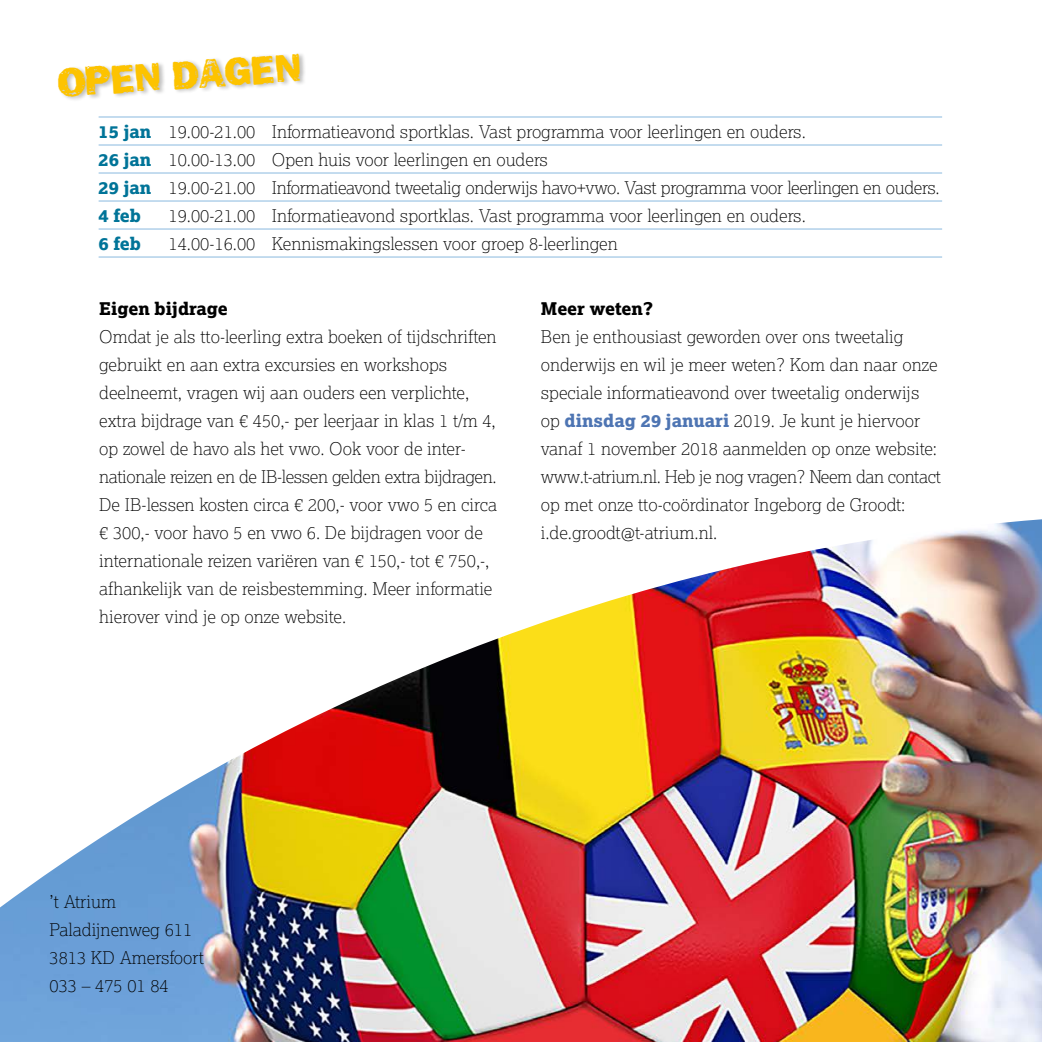
<style>
.page{position:relative;width:1042px;height:1042px;background:#fff}
.page>*{position:absolute;margin:0;border:0;box-sizing:border-box;transform-origin:0 0}
.t1{font:41.48px "Frankie";color:#fdc300}
.t2{font:100 17.5px/28px "Lexia";color:#000}
.t3{font:800 17.5px "Lexia";color:#000}
.t4{font:800 17.5px "Lexia";color:#007498}
.s1{font-weight:800;color:#007498}
.s2{font-weight:800;color:#4e75b3}
</style>
<div class="page">
<img style="left:0;top:519px;width:1042px;height:523px">
<hr style="left:99px;top:117px;width:843px;height:1px;background:#89b9df">
<hr style="left:99px;top:145px;width:843px;height:1px;background:#89b9df">
<hr style="left:99px;top:173px;width:843px;height:1px;background:#89b9df">
<hr style="left:99px;top:201px;width:843px;height:1px;background:#89b9df">
<hr style="left:99px;top:229px;width:843px;height:1px;background:#89b9df">
<hr style="left:99px;top:257px;width:843px;height:1px;background:#89b9df">
<div style="left:58px;top:51px;width:249px;height:51px;background:#000;opacity:.25"></div>
<h1 class="t1" style="left:55px;top:59px;width:247px;rotate:-4deg">OPEN DAGEN</h1>
<p class="t2" style="left:99px;top:117px;width:842px"><span class="s1">15 jan</span> 19.00-21.00 Informatieavond sportklas. Vast programma voor leerlingen en ouders.<br><span class="s1">26 jan</span> 10.00-13.00 Open huis voor leerlingen en ouders<br><span class="s1">29 jan</span> 19.00-21.00 Informatieavond tweetalig onderwijs havo+vwo. Vast programma voor leerlingen en ouders.<br><span class="s1">4 feb</span></p>
<p class="t2" style="left:169px;top:201px;width:639px">19.00-21.00 Informatieavond sportklas. Vast programma voor leerlingen en ouders.</p>
<p class="t4" style="left:99px;top:232px;width:44px">6 feb</p>
<p class="t2" style="left:169px;top:229px;width:451px">14.00-16.00 Kennismakingslessen voor groep 8-leerlingen</p>
<p class="t3" style="left:99px;top:297px;width:130px">Eigen bijdrage</p>
<p class="t2" style="left:99px;top:322px;width:399px">Omdat je als tto-leerling extra boeken of tijdschriften gebruikt en aan extra excursies en workshops deelneemt, vragen wij aan ouders een verplichte, extra bijdrage van € 450,- per leerjaar in klas 1 t/m 4, op zowel de havo als het vwo. Ook voor de inter&shy;nationale reizen en de IB-lessen gelden extra bijdragen.<br>De IB-lessen kosten circa € 200,- voor vwo 5 en circa € 300,- voor havo 5 en vwo 6. De bijdragen voor de internationale reizen variëren van € 150,- tot € 750,-, afhankelijk van de reisbestemming. Meer informatie hierover vind je op onze website.</p>
<p class="t3" style="left:541px;top:297px;width:114px">Meer weten?</p>
<p class="t2" style="left:541px;top:322px;width:402px">Ben je enthousiast geworden over ons tweetalig onderwijs en wil je meer weten? Kom dan naar onze speciale informatieavond over tweetalig onderwijs op <span class="s2">dinsdag 29 januari</span> 2019. Je kunt je hiervoor vanaf 1 november 2018 aanmelden op onze website: www.t-atrium.nl. Heb je nog vragen? Neem dan contact op met onze tto-coördinator Ingeborg de Groodt: i.de.groodt@t-atrium.nl.</p>
<p class="t2" style="left:50px;top:887px;width:156px">’t Atrium<br>Paladijnenweg 611<br>3813 KD Amersfoort<br>033 – 475 01 84</p>
</div>
